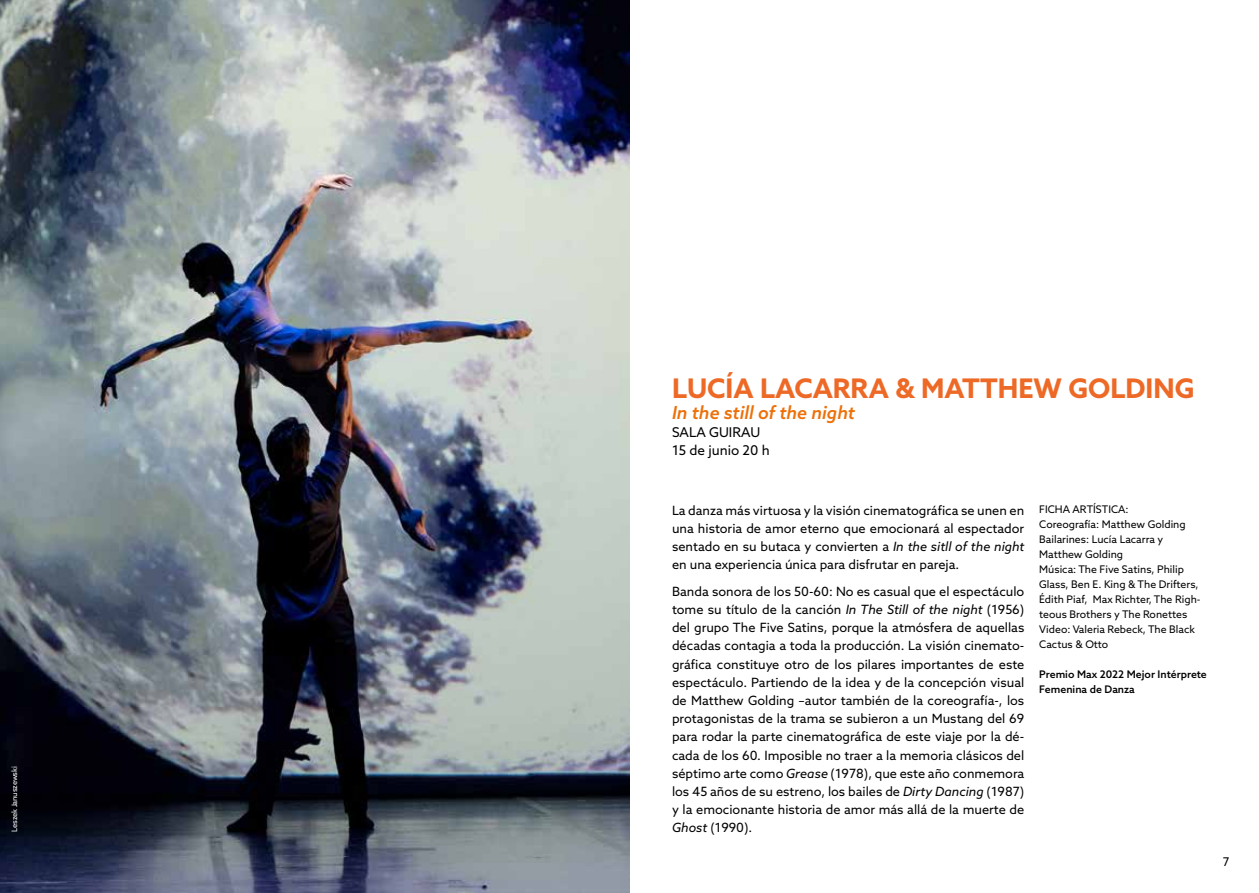
<style>
.page{position:relative;width:1259px;height:893px;background:#fff}
.page>*{position:absolute;margin:0;border:0;box-sizing:border-box;transform-origin:0 0}
.t1{font:700 27px "Azo Sans";color:#ed6925}
.t2{font:italic 500 18px "Azo Sans";color:#ed7009}
.t3{font:13.5px/18px "Azo Sans";color:#000}
.t4{font:12.75px/18.1px "Azo Sans";color:#000;text-align:justify}
.t5{font:12px "Azo Sans";color:#000}
.t6{font:10.5px/15px "Azo Sans";color:#000}
.t7{font:500 10.5px/15px "Azo Sans";color:#000}
.t8{font:7.5px "Azo Sans";letter-spacing:-.02em;color:#fff}
.s1{font-style:italic}
</style>
<div class="page">
<img style="left:0;top:0;width:629px;height:893px">
<p class="t8" style="left:10px;top:832px;width:67px;rotate:-90deg">Leszek Januszewski</p>
<h1 class="t1" style="left:672px;top:371px;width:524px">LUCÍA LACARRA &amp; MATTHEW GOLDING</h1>
<h2 class="t2" style="left:672px;top:401px;width:184px">In the still of the night</h2>
<p class="t3" style="left:672px;top:423px;width:99px">SALA GUIRAU<br>15 de junio 20 h</p>
<p class="t4" style="left:672px;top:501px;width:354px">La danza más virtuosa y la visión cinematográfica se unen en una historia de amor eterno que emocionará al espectador sentado en su butaca y convierten a <span class="s1">In the sitll of the night </span>en una experiencia única para disfrutar en pareja.</p>
<p class="t4" style="left:672px;top:582px;width:354px">Banda sonora de los 50-60: No es casual que el espectáculo tome su título de la canción <span class="s1">In The Still of the night</span> (1956) del grupo The Five Satins, porque la atmósfera de aquellas décadas contagia a toda la producción. La visión cinemato&shy;gráfica constituye otro de los pilares importantes de este espectáculo. Partiendo de la idea y de la concepción visual de Matthew Golding –autor también de la coreografía-, los protagonistas de la trama se subieron a un Mustang del 69 para rodar la parte cinematográfica de este viaje por la dé&shy;cada de los 60. Imposible no traer a la memoria clásicos del séptimo arte como <span class="s1">Grease</span> (1978), que este año conmemora los 45 años de su estreno, los bailes de <span class="s1">Dirty Dancing</span> (1987) y la emocionante historia de amor más allá de la muerte de <span class="s1">Ghost</span> (1990).</p>
<p class="t6" style="left:1039px;top:501px;width:163px">FICHA ARTÍSTICA:<br>Coreografía: Matthew Golding<br>Bailarines: Lucía Lacarra y<br>Matthew Golding<br>Música: The Five Satins, Philip<br>Glass, Ben E. King &amp; The Drifters,<br>Édith Piaf, Max Richter, The Righ&shy;teous Brothers y The Ronettes<br>Video: Valeria Rebeck, The Black<br>Cactus &amp; Otto</p>
<p class="t7" style="left:1039px;top:667px;width:169px">Premio Max 2022 Mejor Intérprete<br>Femenina de Danza</p>
<p class="t5" style="left:1222px;top:854px;width:8px">7</p>
</div>
